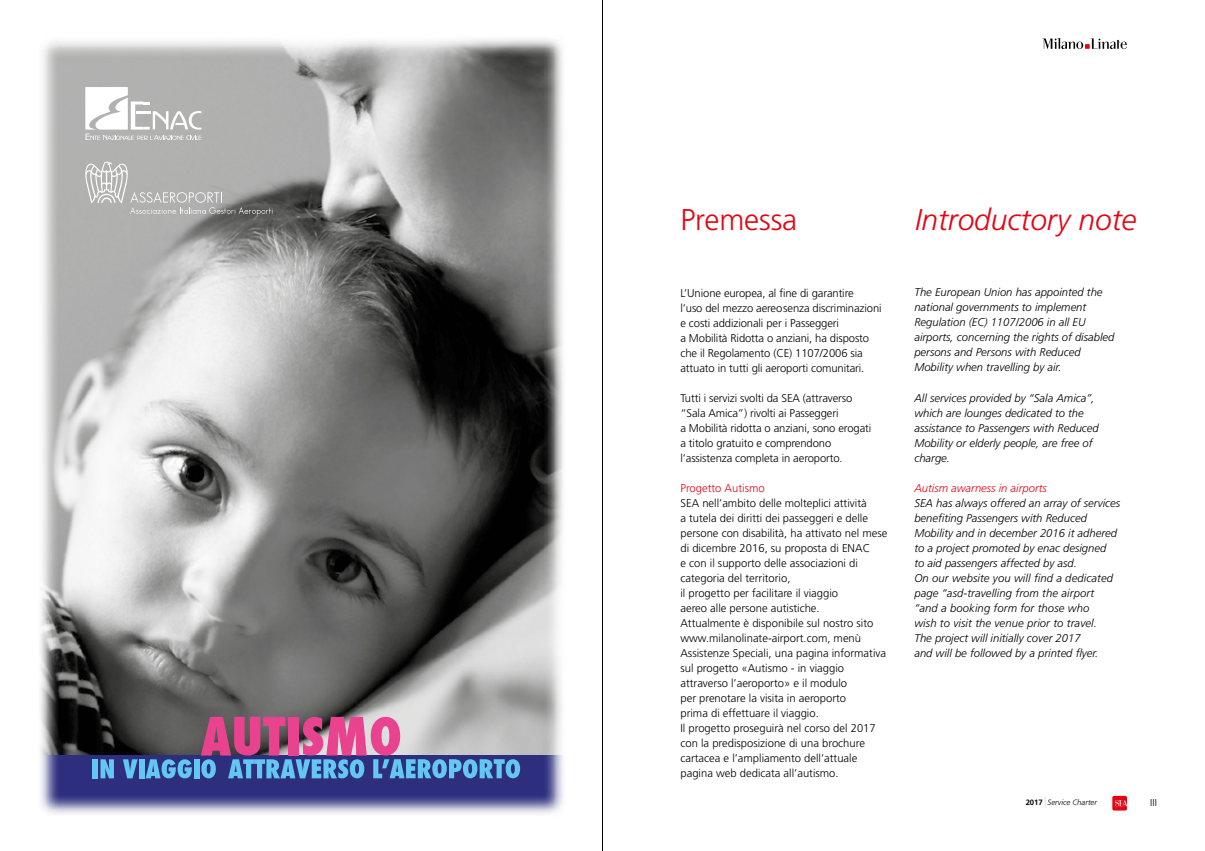
<style>
.page{position:relative;width:1205px;height:851px;background:#fff}
.page>*{position:absolute;margin:0;border:0;box-sizing:border-box;transform-origin:0 0}
.t1{font:italic 300 30px "Frutiger";letter-spacing:-.005em;color:#e30613}
.t2{font:300 30px "Frutiger";letter-spacing:-.005em;color:#e30613}
.t3{font:300 11.25px/15px "Frutiger";color:#000}
.t4{font:italic 300 11.25px/15px "Frutiger";color:#000}
.t5{font:italic 300 11.25px "Frutiger";color:#e30613}
.t6{font:300 11.25px "Frutiger";color:#e30613}
.t7{font:300 10px "Frutiger";color:#000}
.t8{font:italic 300 7.75px "Frutiger";color:#000}
.s1{font-weight:700;font-style:normal}
.s2{font-style:normal;font-size:15.5px}
</style>
<div class="page">
<div style="left:1112px;top:795px;width:15px;height:15px;background:#e30613;border-radius:2px"></div>
<svg style="left:1115px;top:800px;width:12px;height:6px"></svg>
<hr style="left:602px;top:0;width:1px;height:850px;background:#000">
<svg style="left:1042px;top:38px;width:85px;height:11px"></svg>
<svg style="left:40px;top:39px;width:523px;height:775px"></svg>
<h1 class="t2" style="left:680px;top:203px;width:118px">Premessa</h1>
<h1 class="t1" style="left:915px;top:202px;width:223px">Introductory note</h1>
<p class="t3" style="left:680px;top:285px;width:203px">L’Unione europea, al fine di garantire<br>l’uso del mezzo aereo senza discriminazioni e costi addizionali per i Passeggeri<br>a Mobilità Ridotta o anziani, ha disposto che il Regolamento (CE) 1107/2006 sia attuato in tutti gli aeroporti comunitari.</p>
<p class="t3" style="left:680px;top:390px;width:192px">Tutti i servizi svolti da SEA (attraverso “Sala Amica”) rivolti ai Passeggeri<br>a Mobilità ridotta o anziani, sono erogati a titolo gratuito e comprendono l’assistenza completa in aeroporto.</p>
<p class="t6" style="left:680px;top:481px;width:86px">Progetto Autismo</p>
<p class="t3" style="left:680px;top:495px;width:208px">SEA nell’ambito delle molteplici attività<br>a tutela dei diritti dei passeggeri e delle persone con disabilità, ha attivato nel mese di dicembre 2016, su proposta di ENAC<br>e con il supporto delle associazioni di categoria del territorio,<br>il progetto per facilitare il viaggio<br>aereo alle persone autistiche.<br>Attualmente è disponibile sul nostro sito www.milanolinate-airport.com, menù Assistenze Speciali, una pagina informativa sul progetto «Autismo - in viaggio attraverso l’aeroporto» e il modulo<br>per prenotare la visita in aeroporto<br>prima di effettuare il viaggio.<br>Il progetto proseguirà nel corso del 2017 con la predisposizione di una brochure cartacea e l’ampliamento dell’attuale pagina web dedicata all’autismo.</p>
<p class="t4" style="left:914px;top:285px;width:202px">The European Union has appointed the national governments to implement Regulation (EC) 1107/2006 in all EU airports, concerning the rights of disabled persons and Persons with Reduced Mobility when travelling by air.</p>
<p class="t4" style="left:914px;top:390px;width:186px">All services provided by “Sala Amica”, which are lounges dedicated to the assistance to Passengers with Reduced<br>Mobility or elderly people, are free of charge.</p>
<p class="t5" style="left:914px;top:481px;width:134px">Autism awarness in airports</p>
<p class="t4" style="left:914px;top:495px;width:207px">SEA has always offered an array of services benefiting Passengers with Reduced Mobility and in december 2016 it adhered to a project promoted by enac designed<br>to aid passengers affected by asd.<br>On our website you will find a dedicated page “asd-travelling from the airport “and a booking form for those who<br>wish to visit the venue prior to travel.<br>The project will initially cover 2017<br>and will be followed by a printed flyer.</p>
<p class="t8" style="left:1025px;top:798px;width:73px"><span class="s1">2017</span> <span class="s2">|</span> Service Charter</p>
<p class="t7" style="left:1150px;top:796px;width:8px">III</p>
</div>
